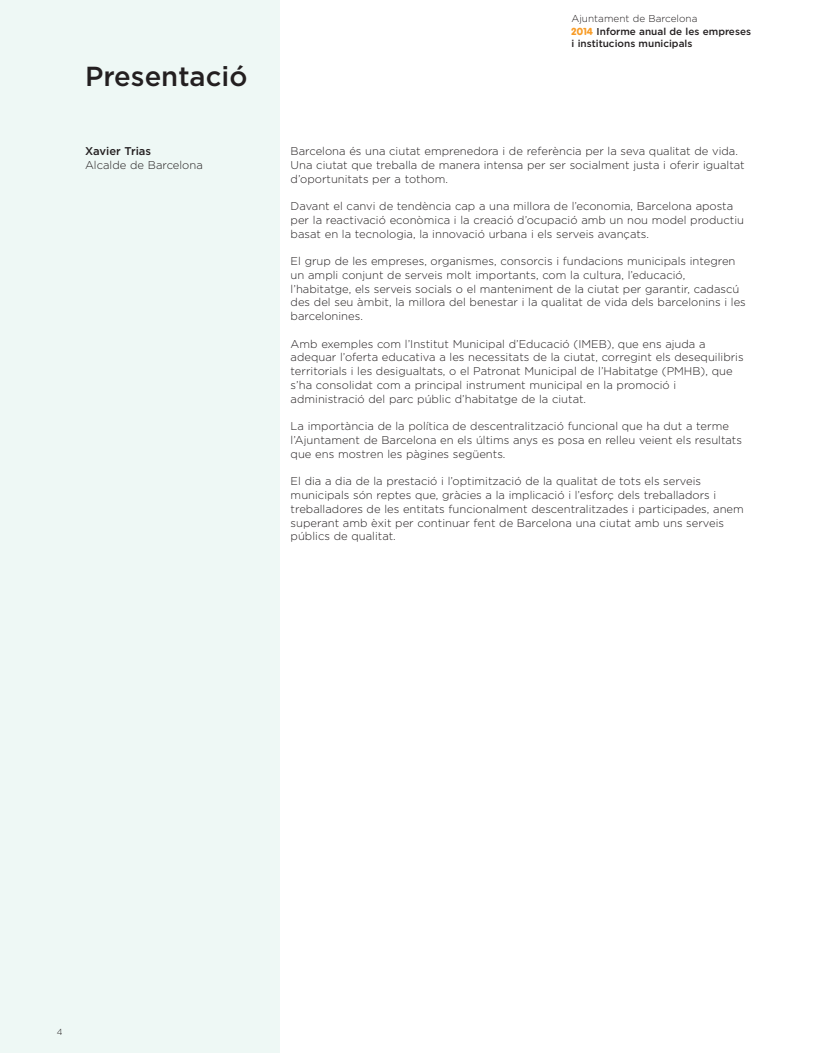
<style>
.page{position:relative;width:833px;height:1053px;background:#fff}
.page>*{position:absolute;margin:0;border:0;box-sizing:border-box;transform-origin:0 0}
.t1{font:500 27.5px "Gotham";color:#231f20}
.t2{font:300 11.25px/13.8px "Gotham";color:#231f20}
.t3{font:500 11.25px "Gotham";color:#231f20}
.t4{font:500 10px/12.5px "Gotham";color:#231f20}
.t5{font:300 8.75px "Gotham";color:#231f20}
.s1{font-weight:300}
.s2{font-family:"VAG Rounded";font-weight:900;color:#f89c27}
</style>
<div class="page">
<div style="left:0;top:0;width:280px;height:1052px;background:#eef8f5"></div>
<h1 class="t1" style="left:85px;top:61px;width:164px">Presentació</h1>
<p class="t3" style="left:85px;top:145px;width:68px">Xavier Trias</p>
<p class="t2" style="left:85px;top:158px;width:119px">Alcalde de Barcelona</p>
<p class="t4" style="left:571px;top:12px;width:181px"><span class="s1">Ajuntament de Barcelona<br></span><span class="s2">2014</span> Informe anual de les empreses i institucions municipals</p>
<p class="t2" style="left:291px;top:144px;width:455px">Barcelona és una ciutat emprenedora i de referència per la seva qualitat de vida.<br>Una ciutat que treballa de manera intensa per ser socialment justa i oferir igualtat d’oportunitats per a tothom.</p>
<p class="t2" style="left:291px;top:199px;width:455px">Davant el canvi de tendència cap a una millora de l’economia, Barcelona aposta per la reactivació econòmica i la creació d’ocupació amb un nou model productiu basat en la tecnologia, la innovació urbana i els serveis avançats.</p>
<p class="t2" style="left:291px;top:254px;width:457px">El grup de les empreses, organismes, consorcis i fundacions municipals integren un ampli conjunt de serveis molt importants, com la cultura, l’educació, l’habitatge, els serveis socials o el manteniment de la ciutat per garantir, cadascú des del seu àmbit, la millora del benestar i la qualitat de vida dels barcelonins i les barcelonines.</p>
<p class="t2" style="left:291px;top:337px;width:454px">Amb exemples com l’Institut Municipal d’Educació (IMEB), que ens ajuda a adequar l’oferta educativa a les necessitats de la ciutat, corregint els desequilibris territorials i les desigualtats, o el Patronat Municipal de l’Habitatge (PMHB), que s’ha consolidat com a principal instrument municipal en la promoció i administració del parc públic d’habitatge de la ciutat.</p>
<p class="t2" style="left:291px;top:419px;width:453px">La importància de la política de descentralització funcional que ha dut a terme l’Ajuntament de Barcelona en els últims anys es posa en relleu veient els resultats que ens mostren les pàgines següents.</p>
<p class="t2" style="left:291px;top:474px;width:455px">El dia a dia de la prestació i l’optimització de la qualitat de tots els serveis municipals són reptes que, gràcies a la implicació i l’esforç dels treballadors i treballadores de les entitats funcionalment descentralitzades i participades, anem superant amb èxit per continuar fent de Barcelona una ciutat amb uns serveis públics de qualitat.</p>
<p class="t5" style="left:57px;top:1026px;width:7px">4</p>
</div>
